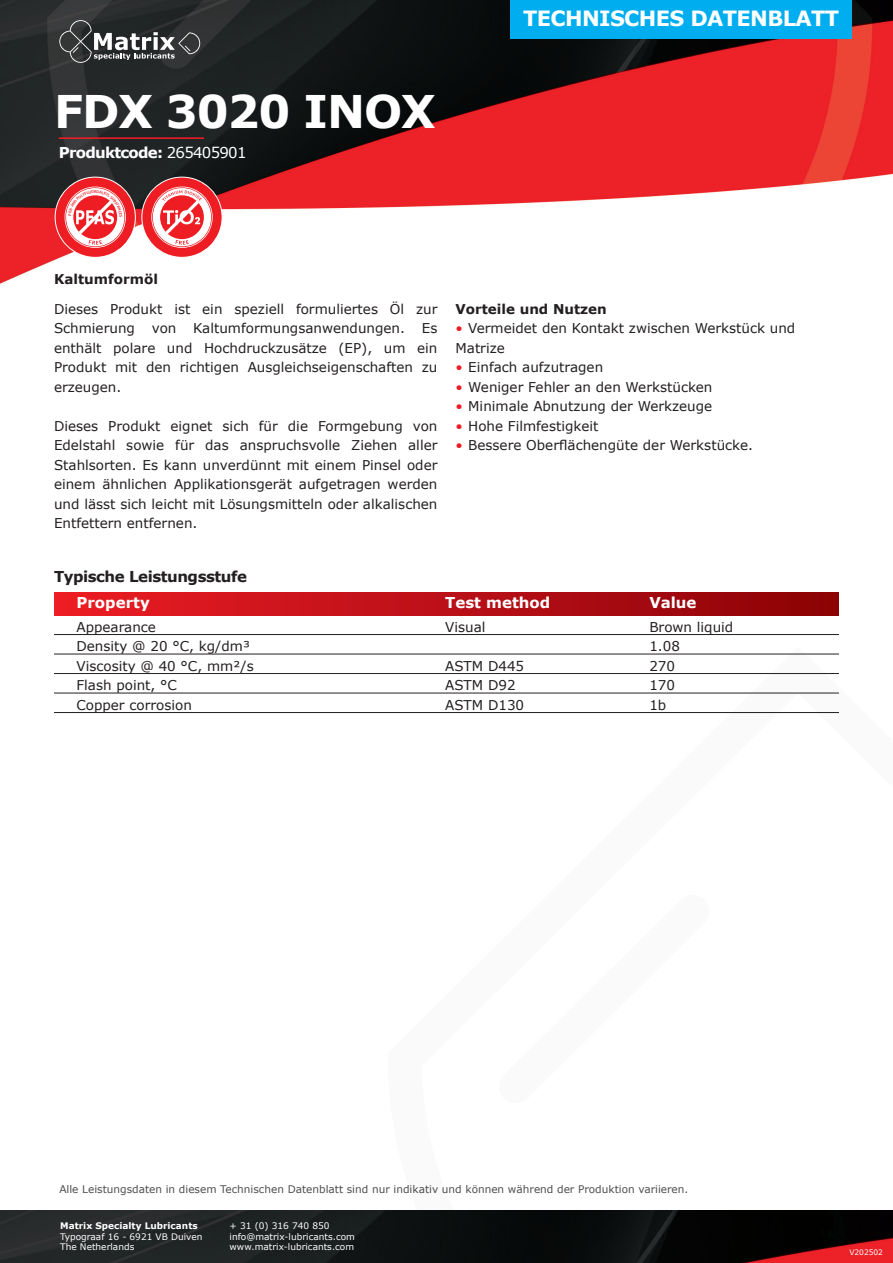
<style>
.page{position:relative;width:893px;height:1263px;background:#fff}
.page>*{position:absolute;margin:0;border:0;box-sizing:border-box;transform-origin:0 0}
.t1{font:700 45px "Verdana";letter-spacing:-.025em;color:#fff}
.t2{font:700 21px "Verdana";letter-spacing:-.03em;color:#fff}
.t3{font:700 15px "Verdana";color:#fff}
.t4{font:700 15px "Verdana";letter-spacing:-.03em;color:#231f20}
.t5{font:700 15px "Verdana";letter-spacing:-.05em;color:#fff}
.t6{font:13.5px/19.5px "Verdana";color:#231f20;text-align:justify}
.t7{font:700 13.5px "Verdana";color:#231f20}
.t8{font:10.5px "Verdana";color:#231f20}
.t9{font:9px/10.5px "Verdana";color:#fff}
.t10{font:700 9px "Verdana";color:#fff}
.t11{font:7.5px "Verdana";color:#fff}
.s1{font-weight:400}
.s2{color:#ee1d23}
</style>
<div class="page">
<img style="left:0;top:0;width:893px;height:654px">
<svg style="left:388px;top:646px;width:505px;height:565px"></svg>
<div style="left:510px;top:0;width:342px;height:38px;background:#00aeef"></div>
<svg style="left:59px;top:20px;width:141px;height:43px;background:#4f5152"></svg>
<img style="left:0;top:1211px;width:893px;height:52px">
<div style="left:54px;top:592px;width:785px;height:23px;background:linear-gradient(to right,#ec1d26,#8a0207)"></div>
<hr style="left:54px;top:634px;width:785px;height:1px;background:#231f20">
<hr style="left:54px;top:654px;width:785px;height:1px;background:#231f20">
<hr style="left:54px;top:673px;width:785px;height:1px;background:#231f20">
<hr style="left:54px;top:693px;width:785px;height:1px;background:#231f20">
<hr style="left:54px;top:712px;width:785px;height:1px;background:#231f20">
<hr style="left:59px;top:137px;width:145px;height:2px;background:#ee1d23">
<svg style="left:55px;top:177px;width:168px;height:81px"></svg>
<h1 class="t1" style="left:54px;top:83px;width:383px">FDX 3020 INOX</h1>
<p class="t5" style="left:59px;top:143px;width:189px">Produktcode: <span class="s1">265405901</span></p>
<h2 class="t2" style="left:523px;top:5px;width:318px">TECHNISCHES DATENBLATT</h2>
<p class="t7" style="left:54px;top:270px;width:105px">Kaltumformöl</p>
<p class="t6" style="left:54px;top:299px;width:385px">Dieses Produkt ist ein speziell formuliertes Öl zur Schmierung von Kaltumformungsanwendungen. Es enthält polare und Hochdruckzusätze (EP), um ein Produkt mit den richtigen Ausgleichseigenschaften zu erzeugen.</p>
<p class="t6" style="left:54px;top:416px;width:385px">Dieses Produkt eignet sich für die Formgebung von Edelstahl sowie für das anspruchsvolle Ziehen aller Stahlsorten. Es kann unverdünnt mit einem Pinsel oder einem ähnlichen Applikationsgerät aufgetragen werden und lässt sich leicht mit Lösungsmitteln oder alkalischen Entfettern entfernen.</p>
<p class="t7" style="left:455px;top:300px;width:153px">Vorteile und Nutzen</p>
<p class="t6" style="left:455px;top:319px;width:341px"><span class="s2">•</span> Vermeidet den Kontakt zwischen Werkstück und<br>Matrize</p>
<p class="t6" style="left:455px;top:358px;width:149px"><span class="s2">•</span> Einfach aufzutragen</p>
<p class="t6" style="left:455px;top:377px;width:258px"><span class="s2">•</span> Weniger Fehler an den Werkstücken</p>
<p class="t6" style="left:455px;top:397px;width:258px"><span class="s2">•</span> Minimale Abnutzung der Werkzeuge</p>
<p class="t6" style="left:455px;top:416px;width:144px"><span class="s2">•</span> Hohe Filmfestigkeit</p>
<p class="t6" style="left:455px;top:436px;width:299px"><span class="s2">•</span> Bessere Oberflächengüte der Werkstücke.</p>
<p class="t4" style="left:54px;top:567px;width:195px">Typische Leistungsstufe</p>
<p class="t3" style="left:76px;top:593px;width:75px">Property</p>
<p class="t3" style="left:445px;top:593px;width:107px">Test method</p>
<p class="t3" style="left:649px;top:593px;width:49px">Value</p>
<p class="t6" style="left:76px;top:617px;width:81px">Appearance</p>
<p class="t6" style="left:445px;top:617px;width:42px">Visual</p>
<p class="t6" style="left:649px;top:617px;width:86px">Brown liquid</p>
<p class="t6" style="left:76px;top:637px;width:175px">Density @ 20 °C, kg/dm³</p>
<p class="t6" style="left:649px;top:637px;width:32px">1.08</p>
<p class="t6" style="left:76px;top:656px;width:179px">Viscosity @ 40 °C, mm²/s</p>
<p class="t6" style="left:445px;top:656px;width:81px">ASTM D445</p>
<p class="t6" style="left:649px;top:656px;width:27px">270</p>
<p class="t6" style="left:76px;top:676px;width:102px">Flash point, °C</p>
<p class="t6" style="left:445px;top:676px;width:72px">ASTM D92</p>
<p class="t6" style="left:649px;top:676px;width:27px">170</p>
<p class="t6" style="left:76px;top:695px;width:117px">Copper corrosion</p>
<p class="t6" style="left:445px;top:695px;width:81px">ASTM D130</p>
<p class="t6" style="left:649px;top:695px;width:18px">1b</p>
<p class="t8" style="left:59px;top:1183px;width:630px">Alle Leistungsdaten in diesem Technischen Datenblatt sind nur indikativ und können während der Produktion variieren.</p>
<p class="t10" style="left:60px;top:1220px;width:139px">Matrix Specialty Lubricants</p>
<p class="t9" style="left:60px;top:1231px;width:144px">Typograaf 16 - 6921 VB Duiven<br>The Netherlands</p>
<p class="t9" style="left:230px;top:1221px;width:127px">+ 31 (0) 316 740 850 info@matrix-lubricants.com www.matrix-lubricants.com</p>
<p class="t11" style="left:849px;top:1247px;width:35px">V202502</p>
</div>
